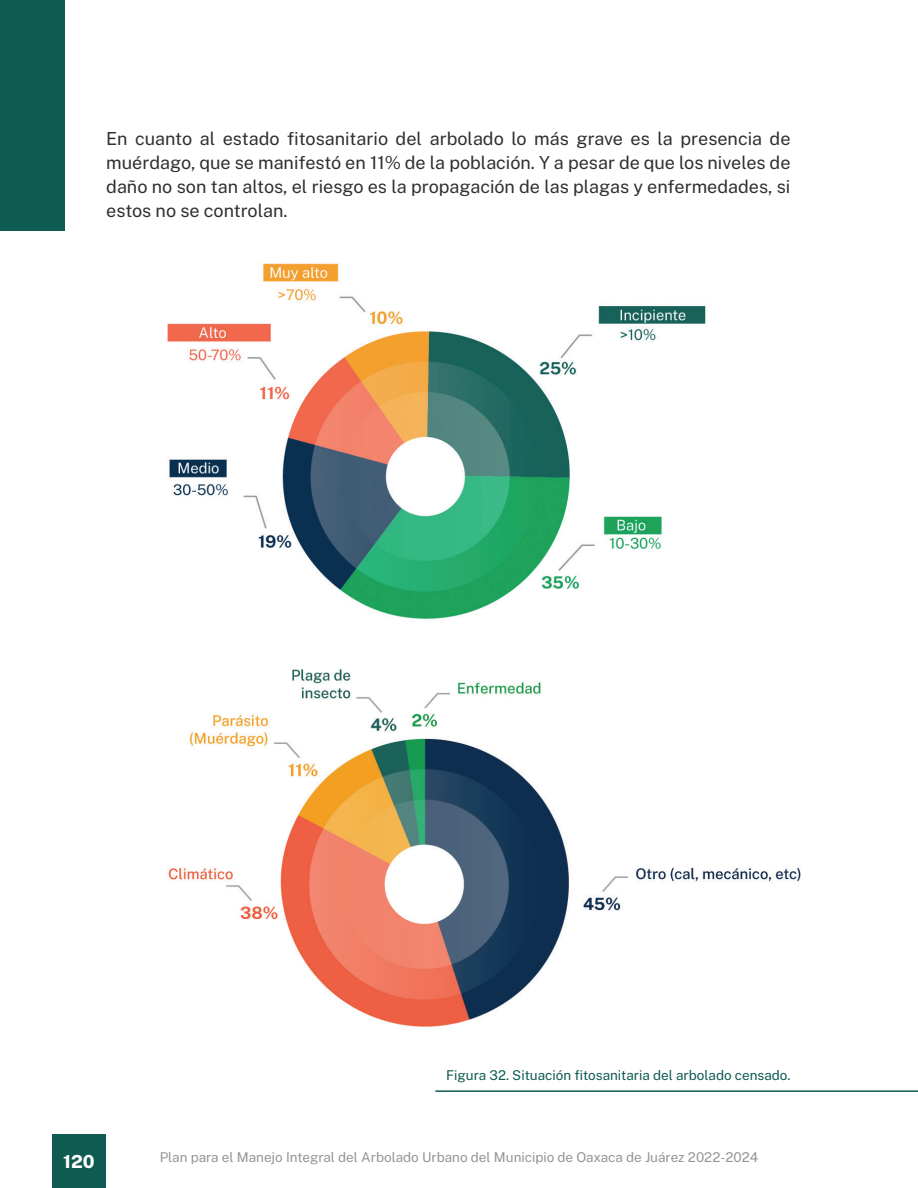
<style>
.page{position:relative;width:918px;height:1188px;background:#fff}
.page>*{position:absolute;margin:0;border:0;box-sizing:border-box;transform-origin:0 0}
.t1{font:18px/24px "Public Sans";color:#312f30;text-align:justify}
.t2{font:800 18px "Public Sans";color:#fff}
.t3{font:13.5px "Public Sans";color:#939598}
.t4{font:13.5px "Public Sans";color:#0e5b52}
</style>
<div class="page">
<div style="left:52px;top:1134px;width:54px;height:54px;background:#0e5b52"></div>
<div style="left:0;top:0;width:64px;height:231px;background:#0e5b52"></div>
<img style="left:167px;top:263px;width:539px;height:356px">
<img style="left:168px;top:669px;width:633px;height:358px">
<hr style="left:435px;top:1090px;width:483px;height:2px;background:#0e5b52">
<p class="t1" style="left:106px;top:126px;width:686px">En cuanto al estado fitosanitario del arbolado lo más grave es la presencia de muérdago, que se manifestó en 11% de la población. Y a pesar de que los niveles de daño no son tan altos, el riesgo es la propagación de las plagas y enfermedades, si estos no se controlan.</p>
<p class="t2" style="left:63px;top:1150px;width:33px">120</p>
<p class="t4" style="left:446px;top:1066px;width:346px">Figura 32. Situación fitosanitaria del arbolado censado.</p>
<p class="t3" style="left:160px;top:1148px;width:600px">Plan para el Manejo Integral del Arbolado Urbano del Municipio de Oaxaca de Juárez 2022-2024</p>
</div>
